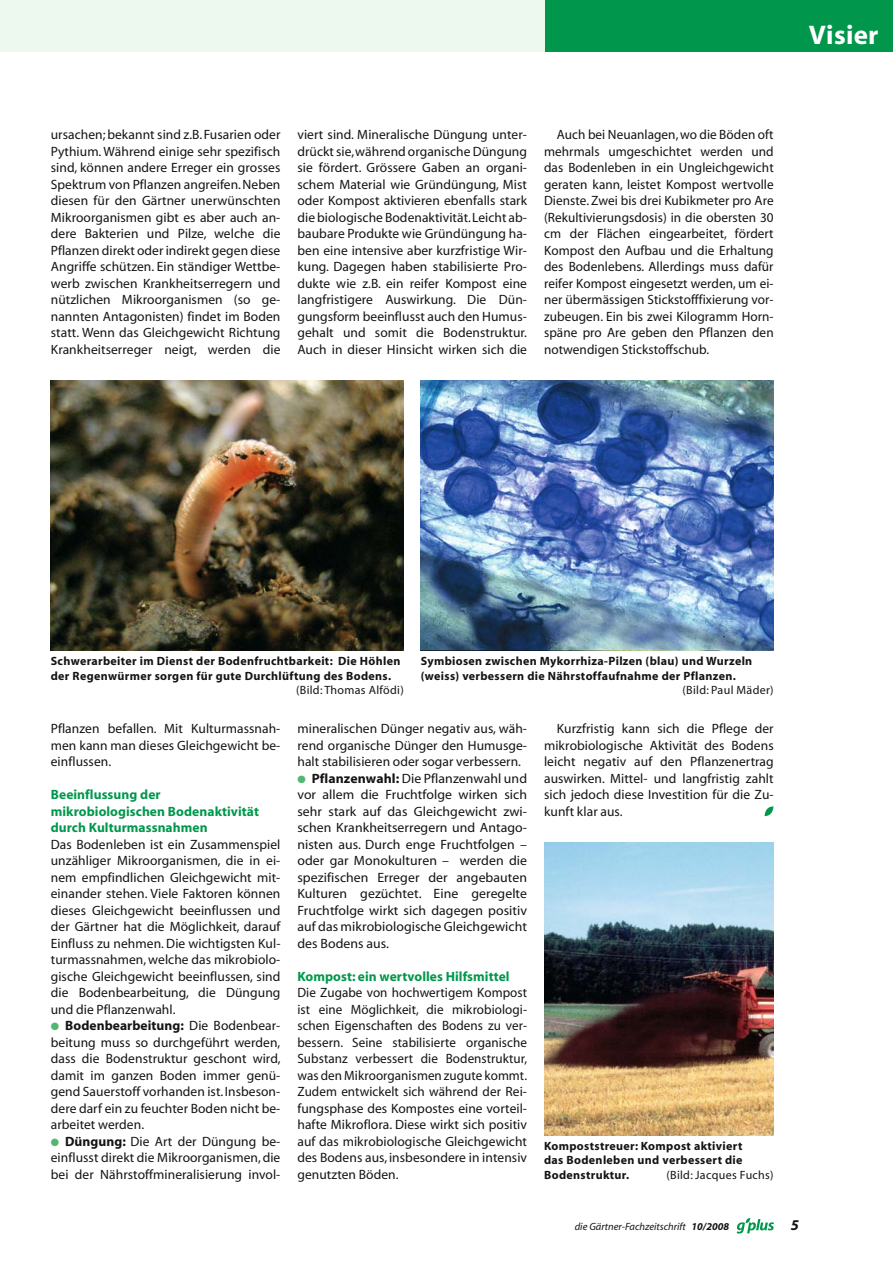
<style>
.page{position:relative;width:893px;height:1263px;background:#fff}
.page>*{position:absolute;margin:0;border:0;box-sizing:border-box;transform-origin:0 0}
.t1{font:700 27px "Myriad";letter-spacing:.01em;color:#fff}
.t2{font:italic 700 15px "Myriad";color:#131413}
.t3{font:13.5px/16.5px "Myriad";letter-spacing:.005em;color:#131413;text-align:justify}
.t4{font:700 13.5px/16.5px "Myriad";letter-spacing:.005em;color:#00974c}
.t5{font:700 12px/14.2px "Myriad";letter-spacing:.03em;color:#131413}
.t6{font:12px "Myriad";letter-spacing:.025em;color:#131413}
.t7{font:italic 10.5px "Myriad";color:#131413}
.s1{color:#53b773}
.s2{font-weight:700}
</style>
<div class="page">
<div style="left:544px;top:1px;width:349px;height:51px;background:#00974c"></div>
<div style="left:0;top:1px;width:544px;height:51px;background:#edf9ee"></div>
<svg style="left:737px;top:1218px;width:37px;height:15px"></svg>
<img style="left:544px;top:843px;width:230px;height:292px">
<img style="left:51px;top:380px;width:353px;height:270px">
<img style="left:421px;top:380px;width:353px;height:270px">
<svg style="left:765px;top:806px;width:8px;height:10px"></svg>
<p class="t3" style="left:51px;top:127px;width:231px">ursachen; bekannt sind z.B.Fusarien oder Pythium. Während einige sehr spezifisch sind, können andere Erreger ein grosses Spektrum von Pflanzen angreifen.Neben diesen für den Gärtner unerwünschten Mikroorganismen gibt es aber auch an&shy;dere Bakterien und Pilze, welche die Pflanzen direkt oder indirekt gegen diese Angriffe schützen. Ein ständiger Wettbe&shy;werb zwischen Krankheitserregern und nützlichen Mikroorganismen (so ge&shy;nannten Antagonisten) findet im Boden statt. Wenn das Gleichgewicht Richtung Krankheitserreger neigt, werden die</p>
<p class="t3" style="left:297px;top:127px;width:231px">viert sind. Mineralische Düngung unter&shy;drückt sie,während organische Düngung sie fördert. Grössere Gaben an organi&shy;schem Material wie Gründüngung, Mist oder Kompost aktivieren ebenfalls stark die biologische Bodenaktivität.Leicht ab&shy;baubare Produkte wie Gründüngung ha&shy;ben eine intensive aber kurzfristige Wir&shy;kung. Dagegen haben stabilisierte Pro&shy;dukte wie z.B. ein reifer Kompost eine langfristigere Auswirkung. Die Dün&shy;gungsform beeinflusst auch den Humus&shy;gehalt und somit die Bodenstruktur.<br>Auch in dieser Hinsicht wirken sich die</p>
<p class="t3" style="left:544px;top:127px;width:231px;text-indent:13px">Auch bei Neuanlagen, wo die Böden oft mehrmals umgeschichtet werden und das Bodenleben in ein Ungleichgewicht geraten kann, leistet Kompost wertvolle Dienste. Zwei bis drei Kubikmeter pro Are (Rekultivierungsdosis) in die obersten 30 cm der Flächen eingearbeitet, fördert Kompost den Aufbau und die Erhaltung des Bodenlebens. Allerdings muss dafür reifer Kompost eingesetzt werden, um ei&shy;ner übermässigen Stickstofffixierung vor&shy;zubeugen. Ein bis zwei Kilogramm Horn&shy;späne pro Are geben den Pflanzen den notwendigen Stickstoffschub.</p>
<h1 class="t1" style="left:809px;top:25px;width:71px">Visier</h1>
<p class="t5" style="left:51px;top:655px;width:351px">Schwerarbeiter im Dienst der Bodenfruchtbarkeit: Die Höhlen der Regenwürmer sorgen für gute Durchlüftung des Bodens.</p>
<p class="t6" style="left:296px;top:685px;width:109px">(Bild: Thomas Alfödi)</p>
<p class="t5" style="left:421px;top:655px;width:333px">Symbiosen zwischen Mykorrhiza-Pilzen (blau) und Wurzeln (weiss) verbessern die Nährstoffaufnahme der Pflanzen.</p>
<p class="t6" style="left:683px;top:685px;width:93px">(Bild: Paul Mäder)</p>
<p class="t3" style="left:51px;top:721px;width:231px">Pflanzen befallen. Mit Kulturmassnah&shy;men kann man dieses Gleichgewicht be&shy;einflussen.</p>
<p class="t4" style="left:51px;top:787px;width:210px">Beeinflussung der mikrobiologischen Bodenaktivität durch Kulturmassnahmen</p>
<p class="t3" style="left:51px;top:837px;width:231px">Das Bodenleben ist ein Zusammenspiel unzähliger Mikroorganismen, die in ei&shy;nem empfindlichen Gleichgewicht mit&shy;einander stehen. Viele Faktoren können dieses Gleichgewicht beeinflussen und der Gärtner hat die Möglichkeit, darauf Einfluss zu nehmen. Die wichtigsten Kul&shy;turmassnahmen, welche das mikrobiolo&shy;gische Gleichgewicht beeinflussen, sind die Bodenbearbeitung, die Düngung und die Pflanzenwahl.</p>
<p class="t3" style="left:51px;top:1018px;width:231px"><span class="s1">●</span> <span class="s2">Bodenbearbeitung:</span> Die Bodenbear&shy;beitung muss so durchgeführt werden, dass die Bodenstruktur geschont wird, damit im ganzen Boden immer genü&shy;gend Sauerstoff vorhanden ist.Insbeson&shy;dere darf ein zu feuchter Boden nicht be&shy;arbeitet werden.</p>
<p class="t3" style="left:51px;top:1134px;width:231px"><span class="s1">●</span> <span class="s2">Düngung:</span> Die Art der Düngung be&shy;einflusst direkt die Mikroorganismen, die bei der Nährstoffmineralisierung invol-</p>
<p class="t3" style="left:297px;top:721px;width:231px">mineralischen Dünger negativ aus, wäh&shy;rend organische Dünger den Humusge&shy;halt stabilisieren oder sogar verbessern.</p>
<p class="t3" style="left:297px;top:771px;width:231px"><span class="s1">●</span> <span class="s2">Pflanzenwahl:</span> Die Pflanzenwahl und vor allem die Fruchtfolge wirken sich sehr stark auf das Gleichgewicht zwi&shy;schen Krankheitserregern und Antago&shy;nisten aus. Durch enge Fruchtfolgen – oder gar Monokulturen – werden die spezifischen Erreger der angebauten Kulturen gezüchtet. Eine geregelte Fruchtfolge wirkt sich dagegen positiv auf das mikrobiologische Gleichgewicht des Bodens aus.</p>
<p class="t4" style="left:297px;top:969px;width:214px">Kompost: ein wertvolles Hilfsmittel</p>
<p class="t3" style="left:297px;top:985px;width:231px">Die Zugabe von hochwertigem Kompost ist eine Möglichkeit, die mikrobiologi&shy;schen Eigenschaften des Bodens zu ver&shy;bessern. Seine stabilisierte organische Substanz verbessert die Bodenstruktur, was den Mikroorganismen zugute kommt.<br>Zudem entwickelt sich während der Rei&shy;fungsphase des Kompostes eine vorteil&shy;hafte Mikroflora. Diese wirkt sich positiv auf das mikrobiologische Gleichgewicht des Bodens aus, insbesondere in intensiv genutzten Böden.</p>
<p class="t3" style="left:544px;top:721px;width:231px;text-indent:13px">Kurzfristig kann sich die Pflege der mikrobiologische Aktivität des Bodens leicht negativ auf den Pflanzenertrag auswirken. Mittel- und langfristig zahlt sich jedoch diese Investition für die Zu&shy;kunft klar aus.</p>
<p class="t5" style="left:544px;top:1140px;width:200px;text-align:justify">Kompoststreuer: Kompost aktiviert das Bodenleben und verbessert die Bodenstruktur.</p>
<p class="t6" style="left:666px;top:1170px;width:109px">(Bild: Jacques Fuchs)</p>
<p class="t7" style="left:575px;top:1223px;width:156px">die Gärtner-Fachzeitschrift <span class="s2">10/2008</span></p>
<p class="t2" style="left:791px;top:1219px;width:10px">5</p>
</div>
